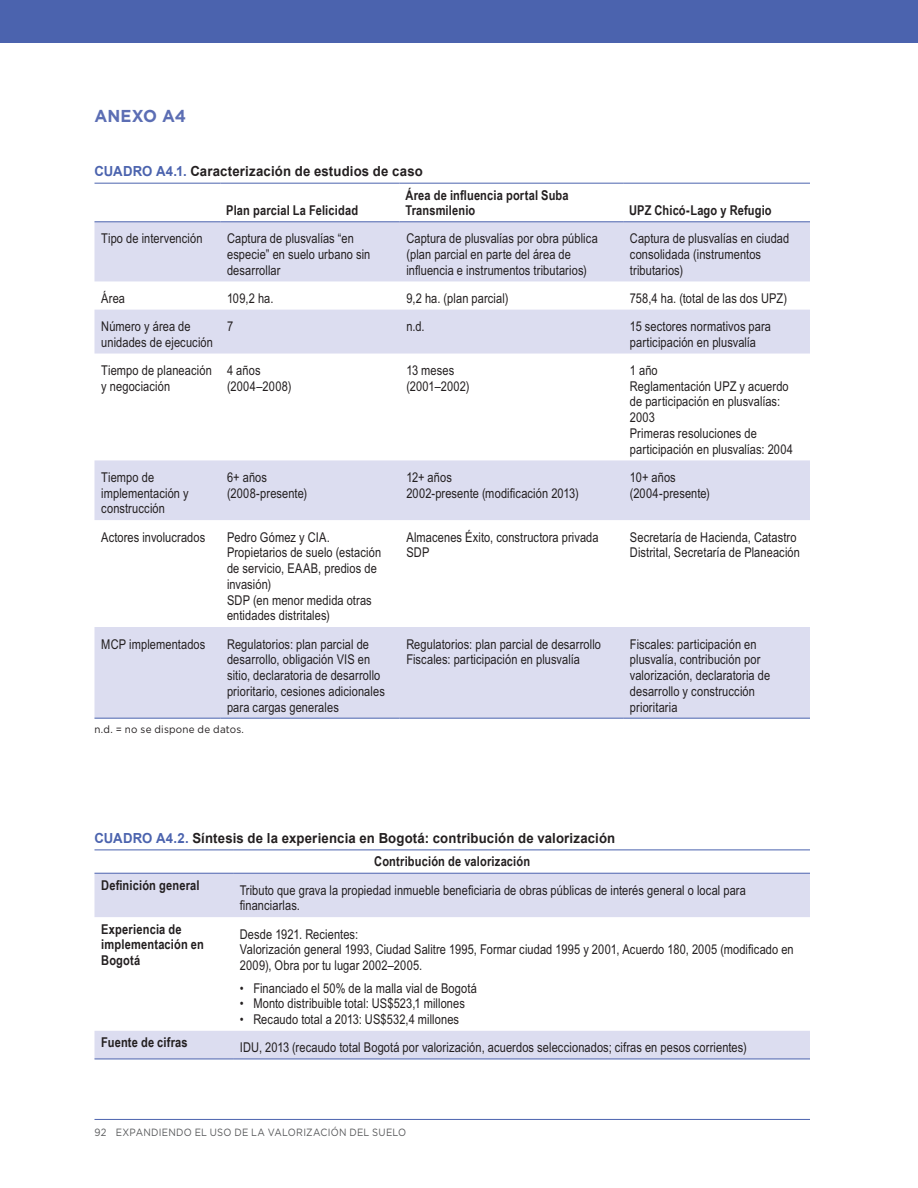
<style>
.page{position:relative;width:918px;height:1188px;background:#fff}
.page>*{position:absolute;margin:0;border:0;box-sizing:border-box;transform-origin:0 0}
.t1{font:700 17.25px "Gotham";color:#5c6eb4;scale:.95 1}
.t2{font:700 13.8px "Arial";letter-spacing:.01em;color:#231f20;scale:.95 1}
.t3{font:13.5px/15.8px "Arial Narrow";letter-spacing:.005em;color:#231f20}
.t4{font:700 13.5px/15.8px "Arial Narrow";letter-spacing:.01em;color:#231f20}
.t5{font:10.5px "Gotham";letter-spacing:.025em;color:#58595b;scale:.9 1}
.t6{font:10.5px "Gotham";letter-spacing:.02em;color:#231f20;scale:.94 1}
.s1{color:#4b63ae}
</style>
<div class="page">
<hr style="left:94px;top:1119px;width:716px;height:1px;background:#4b63ae">
<div style="left:0;top:0;width:918px;height:43px;background:#4b63ae"></div>
<svg style="left:94px;top:222px;width:716px;height:496px;fill:#dcddf0"></svg>
<hr style="left:94px;top:183px;width:126px;height:1px;background:#4b63ae">
<hr style="left:220px;top:183px;width:180px;height:1px;background:#4b63ae">
<hr style="left:400px;top:183px;width:223px;height:1px;background:#4b63ae">
<hr style="left:623px;top:183px;width:187px;height:1px;background:#4b63ae">
<hr style="left:94px;top:221px;width:126px;height:1px;background:#4b63ae">
<hr style="left:220px;top:221px;width:180px;height:1px;background:#4b63ae">
<hr style="left:400px;top:221px;width:223px;height:1px;background:#4b63ae">
<hr style="left:623px;top:221px;width:187px;height:1px;background:#4b63ae">
<hr style="left:94px;top:718px;width:126px;height:1px;background:#4b63ae">
<hr style="left:220px;top:718px;width:180px;height:1px;background:#4b63ae">
<hr style="left:400px;top:718px;width:223px;height:1px;background:#4b63ae">
<hr style="left:623px;top:718px;width:187px;height:1px;background:#4b63ae">
<svg style="left:94px;top:874px;width:716px;height:185px"></svg>
<hr style="left:94px;top:850px;width:139px;height:1px;background:#4b63ae">
<hr style="left:233px;top:850px;width:577px;height:1px;background:#4b63ae">
<hr style="left:94px;top:873px;width:139px;height:1px;background:#4b63ae">
<hr style="left:233px;top:873px;width:577px;height:1px;background:#4b63ae">
<hr style="left:94px;top:1059px;width:139px;height:1px;background:#4b63ae">
<hr style="left:233px;top:1059px;width:577px;height:1px;background:#4b63ae">
<p class="t1" style="left:94px;top:105px;width:98px">ANEXO A4</p>
<p class="t2" style="left:94px;top:162px;width:347px"><span class="s1">CUADRO A4.1.</span> Caracterización de estudios de caso</p>
<p class="t4" style="left:226px;top:202px;width:133px">Plan parcial La Felicidad</p>
<p class="t4" style="left:406px;top:187px;width:165px;line-height:15.3px">Área de influencia portal Suba<br>Transmilenio</p>
<p class="t4" style="left:629px;top:202px;width:144px">UPZ Chicó-Lago y Refugio</p>
<p class="t3" style="left:101px;top:230px;width:103px">Tipo de intervención</p>
<p class="t3" style="left:227px;top:230px;width:145px">Captura de plusvalías “en especie” en suelo urbano sin desarrollar</p>
<p class="t3" style="left:406px;top:230px;width:193px">Captura de plusvalías por obra pública (plan parcial en parte del área de influencia e instrumentos tributarios)</p>
<p class="t3" style="left:630px;top:230px;width:161px">Captura de plusvalías en ciudad consolidada (instrumentos tributarios)</p>
<p class="t3" style="left:101px;top:290px;width:25px">Área</p>
<p class="t3" style="left:227px;top:290px;width:48px">109,2 ha.</p>
<p class="t3" style="left:406px;top:290px;width:104px">9,2 ha. (plan parcial)</p>
<p class="t3" style="left:630px;top:290px;width:159px">758,4 ha. (total de las dos UPZ)</p>
<p class="t3" style="left:101px;top:318px;width:113px">Número y área de unidades de ejecución</p>
<p class="t3" style="left:227px;top:318px;width:8px">7</p>
<p class="t3" style="left:406px;top:318px;width:20px">n.d.</p>
<p class="t3" style="left:630px;top:318px;width:143px">15 sectores normativos para participación en plusvalía</p>
<p class="t3" style="left:101px;top:362px;width:112px">Tiempo de planeación y negociación</p>
<p class="t3" style="left:227px;top:362px;width:66px">4 años (2004–2008)</p>
<p class="t3" style="left:406px;top:362px;width:65px">13 meses (2001–2002)</p>
<p class="t3" style="left:630px;top:362px;width:165px">1 año<br>Reglamentación UPZ y acuerdo de participación en plusvalías:<br>2003<br>Primeras resoluciones de participación en plusvalías: 2004</p>
<p class="t3" style="left:101px;top:469px;width:89px">Tiempo de implementación y construcción</p>
<p class="t3" style="left:227px;top:469px;width:82px">6+ años (2008-presente)</p>
<p class="t3" style="left:406px;top:469px;width:174px">12+ años<br>2002-presente (modificación 2013)</p>
<p class="t3" style="left:630px;top:469px;width:82px">10+ años (2004-presente)</p>
<p class="t3" style="left:101px;top:528px;width:106px">Actores involucrados</p>
<p class="t3" style="left:227px;top:528px;width:156px">Pedro Gómez y CIA.<br>Propietarios de suelo (estación de servicio, EAAB, predios de invasión)<br>SDP (en menor medida otras entidades distritales)</p>
<p class="t3" style="left:406px;top:528px;width:194px">Almacenes Éxito, constructora privada<br>SDP</p>
<p class="t3" style="left:630px;top:528px;width:172px">Secretaría de Hacienda, Catastro<br>Distrital, Secretaría de Planeación</p>
<p class="t3" style="left:101px;top:635px;width:106px">MCP implementados</p>
<p class="t3" style="left:227px;top:635px;width:159px">Regulatorios: plan parcial de desarrollo, obligación VIS en sitio, declaratoria de desarrollo prioritario, cesiones adicionales para cargas generales</p>
<p class="t3" style="left:406px;top:635px;width:196px">Regulatorios: plan parcial de desarrollo<br>Fiscales: participación en plusvalía</p>
<p class="t3" style="left:630px;top:635px;width:142px">Fiscales: participación en plusvalía, contribución por valorización, declaratoria de desarrollo y construcción prioritaria</p>
<p class="t6" style="left:94px;top:723px;width:161px">n.d. = no se dispone de datos.</p>
<p class="t2" style="left:94px;top:829px;width:550px"><span class="s1">CUADRO A4.2.</span> Síntesis de la experiencia en Bogotá: contribución de valorización</p>
<p class="t4" style="left:374px;top:853px;width:157px">Contribución de valorización</p>
<p class="t4" style="left:101px;top:877px;width:100px">Definición general</p>
<p class="t3" style="left:240px;top:881px;width:508px">Tributo que grava la propiedad inmueble beneficiaria de obras públicas de interés general o local para financiarlas.</p>
<p class="t4" style="left:101px;top:920px;width:104px">Experiencia de implementación en<br>Bogotá</p>
<p class="t3" style="left:240px;top:925px;width:555px">Desde 1921. Recientes:<br>Valorización general 1993, Ciudad Salitre 1995, Formar ciudad 1995 y 2001, Acuerdo 180, 2005 (modificado en<br>2009), Obra por tu lugar 2002–2005.</p>
<p class="t3" style="left:240px;top:979px;width:239px">• Financiado el 50% de la malla vial de Bogotá</p>
<p class="t3" style="left:240px;top:995px;width:227px">• Monto distribuible total: US$523,1 millones</p>
<p class="t3" style="left:240px;top:1011px;width:221px">• Recaudo total a 2013: US$532,4 millones</p>
<p class="t4" style="left:101px;top:1034px;width:88px">Fuente de cifras</p>
<p class="t3" style="left:240px;top:1039px;width:508px">IDU, 2013 (recaudo total Bogotá por valorización, acuerdos seleccionados; cifras en pesos corrientes)</p>
<p class="t5" style="left:94px;top:1126px;width:348px">92 EXPANDIENDO EL USO DE LA VALORIZACIÓN DEL SUELO</p>
</div>
